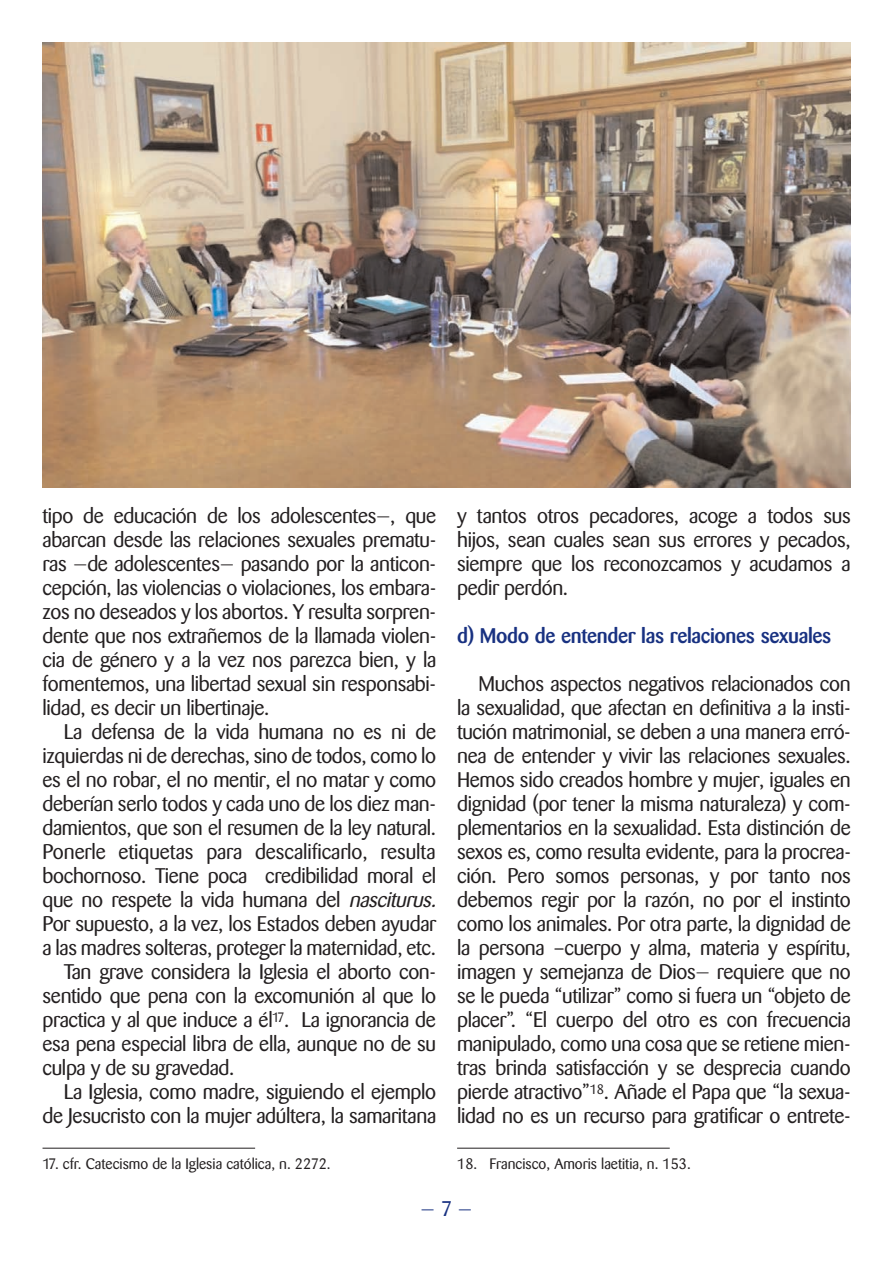
<style>
.page{position:relative;width:893px;height:1263px;background:#fff}
.page>*{position:absolute;margin:0;border:0;box-sizing:border-box;transform-origin:0 0}
.t1{font:21px/24px "Barmeno";letter-spacing:-.015em;color:#231f20;text-align:justify}
.t2{font:500 21px "Barmeno";letter-spacing:-.015em;color:#183181}
.t3{font:21px "Barmeno";color:#183181}
.t4{font:15px "Barmeno";color:#231f20}
.s1{font-style:italic}
</style>
<div class="page">
<img style="left:43px;top:43px;width:807px;height:444px">
<hr style="left:43px;top:1148px;width:212px;height:1px;background:#231f20">
<hr style="left:457px;top:1148px;width:213px;height:1px;background:#231f20">
<p class="t1" style="left:43px;top:505px;width:395px">tipo de educación de los adolescentes—, que abarcan desde las relaciones sexuales prematu&shy;ras —de adolescentes— pasando por la anticon&shy;cepción, las violencias o violaciones, los embara&shy;zos no deseados y los abortos. Y resulta sorpren&shy;dente que nos extrañemos de la llamada violen&shy;cia de género y a la vez nos parezca bien, y la fomentemos, una libertad sexual sin responsabi&shy;lidad, es decir un libertinaje.</p>
<p class="t1" style="left:64px;top:721px;width:374px">La defensa de la vida humana no es ni de</p>
<p class="t1" style="left:43px;top:745px;width:395px">izquierdas ni de derechas, sino de todos, como lo</p>
<p class="t1" style="left:43px;top:769px;width:395px">es el no robar, el no mentir, el no matar y como</p>
<p class="t1" style="left:43px;top:793px;width:395px">deberían serlo todos y cada uno de los diez man-</p>
<p class="t1" style="left:43px;top:817px;width:395px">damientos, que son el resumen de la ley natural.</p>
<p class="t1" style="left:43px;top:841px;width:395px">Ponerle etiquetas para descalificarlo, resulta</p>
<p class="t1" style="left:43px;top:865px;width:395px">bochornoso. Tiene poca credibilidad moral el</p>
<p class="t1" style="left:43px;top:889px;width:399px">que no respete la vida humana del <span class="s1">nasciturus.</span></p>
<p class="t1" style="left:43px;top:913px;width:395px">Por supuesto, a la vez, los Estados deben ayudar</p>
<p class="t1" style="left:43px;top:937px;width:395px">a las madres solteras, proteger la maternidad, etc.</p>
<p class="t1" style="left:64px;top:961px;width:374px">Tan grave considera la Iglesia el aborto con-</p>
<p class="t1" style="left:43px;top:985px;width:395px">sentido que pena con la excomunión al que lo</p>
<p class="t1" style="left:43px;top:1009px;width:395px">practica y al que induce a él<sup>17</sup>. La ignorancia de</p>
<p class="t1" style="left:43px;top:1033px;width:395px">esa pena especial libra de ella, aunque no de su</p>
<p class="t1" style="left:43px;top:1057px;width:193px">culpa y de su gravedad.</p>
<p class="t1" style="left:64px;top:1081px;width:374px">La Iglesia, como madre, siguiendo el ejemplo</p>
<p class="t1" style="left:43px;top:1105px;width:395px">de Jesucristo con la mujer adúltera, la samaritana</p>
<p class="t1" style="left:457px;top:505px;width:395px">y tantos otros pecadores, acoge a todos sus hijos, sean cuales sean sus errores y pecados, siempre que los reconozcamos y acudamos a pedir perdón.</p>
<p class="t2" style="left:457px;top:626px;width:376px">d) Modo de entender las relaciones sexuales</p>
<p class="t1" style="left:457px;top:673px;width:395px;text-indent:21px">Muchos aspectos negativos relacionados con la sexualidad, que afectan en definitiva a la insti&shy;tución matrimonial, se deben a una manera erró&shy;nea de entender y vivir las relaciones sexuales.<br>Hemos sido creados hombre y mujer, iguales en dignidad (por tener la misma naturaleza) y com&shy;plementarios en la sexualidad. Esta distinción de sexos es, como resulta evidente, para la procrea&shy;ción. Pero somos personas, y por tanto nos debemos regir por la razón, no por el instinto como los animales. Por otra parte, la dignidad de la persona –cuerpo y alma, materia y espíritu, imagen y semejanza de Dios— requiere que no se le pueda “utilizar” como si fuera un “objeto de placer”. “El cuerpo del otro es con frecuencia manipulado, como una cosa que se retiene mien&shy;tras brinda satisfacción y se desprecia cuando pierde atractivo”<sup>18</sup>. Añade el Papa que “la sexua&shy;lidad no es un recurso para gratificar o entrete-</p>
<p class="t4" style="left:43px;top:1157px;width:290px">17. cfr. Catecismo de la Iglesia católica, n. 2272.</p>
<p class="t4" style="left:457px;top:1157px;width:235px">18. Francisco, Amoris laetitia, n. 153.</p>
<p class="t3" style="left:421px;top:1199px;width:53px">— 7 —</p>
</div>
